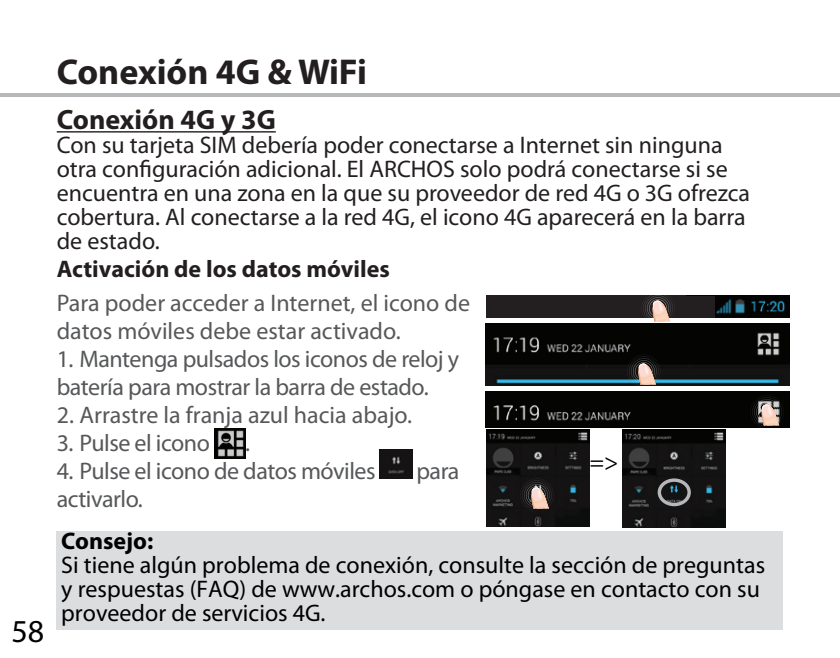
<style>
.page{position:relative;width:840px;height:658px;background:#fff}
.page>*{position:absolute;margin:0;border:0;box-sizing:border-box;transform-origin:0 0}
.t1{font:700 36px "Myriad Pro";color:#231f20}
.t2{font:32px "Myriad Pro";color:#000}
.t3{font:700 28px "Myriad Pro";color:#231f20}
.t4{font:24px/24px "Myriad Pro";color:#231f20}
.t5{font:24px/24px "Myriad Pro";color:#000}
.t6{font:24px/28px "Myriad Pro";letter-spacing:-.02em;color:#57585a}
.t7{font:24px/28px "Myriad Pro";color:#57585a}
.t8{font:700 24px "Myriad Pro";color:#231f20}
.t9{font:700 24px "Myriad Pro";color:#000}
</style>
<div class="page">
<img style="left:685px;top:295px;width:104px;height:23px">
<div style="left:486px;top:295px;width:199px;height:23px;background:#231f20"></div>
<img style="left:486px;top:429px;width:103px;height:98px">
<img style="left:622px;top:429px;width:103px;height:98px">
<hr style="left:0;top:93px;width:839px;height:4px;background:#b6b7bb">
<div style="left:657px;top:478px;width:33px;height:28px;border:3px solid #b6b7bb;border-radius:50%"></div>
<div style="left:57px;top:531px;width:725px;height:98px;background:#dcdddf"></div>
<img style="left:485px;top:323px;width:304px;height:62px">
<svg style="left:626px;top:354px;width:34px;height:32px"></svg>
<img style="left:485px;top:391px;width:304px;height:37px">
<svg style="left:750px;top:395px;width:33px;height:33px"></svg>
<svg style="left:641px;top:295px;width:33px;height:29px"></svg>
<svg style="left:520px;top:478px;width:33px;height:33px"></svg>
<img style="left:744px;top:323px;width:45px;height:37px">
<div style="left:678px;top:296px;width:36px;height:21px;background:#231f20"></div>
<hr style="left:57px;top:131px;width:218px;height:1px;background:#231f20">
<img style="left:214px;top:429px;width:31px;height:30px">
<img style="left:379px;top:449px;width:33px;height:30px">
<h2 class="t2" style="left:11px;top:611px;width:34px">58</h2>
<h1 class="t1" style="left:57px;top:48px;width:311px">Conexión 4G &amp; WiFi</h1>
<p class="t3" style="left:57px;top:101px;width:220px">Conexión 4G y 3G</p>
<p class="t4" style="left:57px;top:133px;width:694px">Con su tarjeta SIM debería poder conectarse a Internet sin ninguna otra configuración adicional. El ARCHOS solo podrá conectarse si se encuentra en una zona en la que su proveedor de red 4G o 3G ofrezca cobertura. Al conectarse a la red 4G, el icono 4G aparecerá en la barra de estado.</p>
<p class="t8" style="left:57px;top:253px;width:334px">Activación de los datos móviles</p>
<p class="t7" style="left:57px;top:288px;width:414px">Para poder acceder a Internet, el icono de datos móviles debe estar activado.</p>
<p class="t6" style="left:57px;top:344px;width:404px">1. Mantenga pulsados los iconos de reloj y batería para mostrar la barra de estado.</p>
<p class="t7" style="left:57px;top:400px;width:357px">2. Arrastre la franja azul hacia abajo.</p>
<p class="t6" style="left:57px;top:428px;width:155px">3. Pulse el icono</p>
<p class="t6" style="left:245px;top:428px;width:6px">.</p>
<p class="t6" style="left:57px;top:456px;width:320px">4. Pulse el icono de datos móviles</p>
<p class="t6" style="left:416px;top:456px;width:45px">para</p>
<p class="t6" style="left:57px;top:484px;width:88px">activarlo.</p>
<p class="t9" style="left:61px;top:525px;width:93px">Consejo:</p>
<p class="t5" style="left:61px;top:552px;width:705px">Si tiene algún problema de conexión, consulte la sección de preguntas y respuestas (FAQ) de www.archos.com o póngase en contacto con su proveedor de servicios 4G.</p>
<p class="t5" style="left:589px;top:449px;width:30px">=&gt;</p>
</div>
